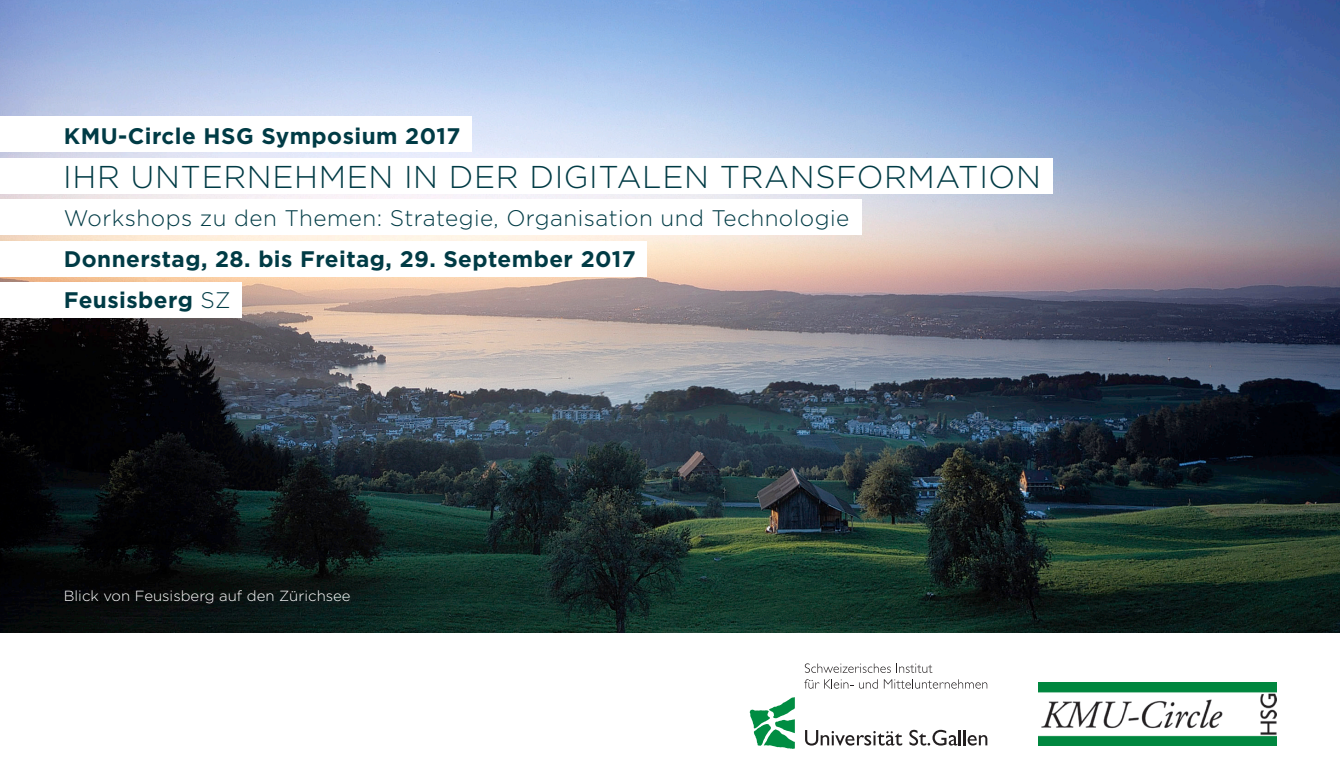
<style>
.page{position:relative;width:1340px;height:779px;background:#fff}
.page>*{position:absolute;margin:0;border:0;box-sizing:border-box;transform-origin:0 0}
.t1{font:300 31.5px "Gotham";letter-spacing:.02em;color:#003b45}
.t2{font:700 22.5px "Gotham";letter-spacing:.02em;color:#003b45}
.t3{font:300 22.5px "Gotham";letter-spacing:.02em;color:#003b45}
.t4{font:300 14.62px "Gotham";color:#fff}
.s1{font-weight:300}
</style>
<div class="page">
<img style="left:0;top:0;width:1339px;height:631px">
<svg style="left:749px;top:697px;width:45px;height:51px"></svg>
<svg style="left:805px;top:730px;width:97px;height:15px"></svg>
<svg style="left:909px;top:729px;width:78px;height:16px"></svg>
<svg style="left:804px;top:663px;width:86px;height:9px"></svg>
<svg style="left:896px;top:663px;width:36px;height:9px"></svg>
<svg style="left:804px;top:679px;width:49px;height:9px"></svg>
<svg style="left:859px;top:682px;width:18px;height:6px"></svg>
<svg style="left:883px;top:679px;width:104px;height:9px"></svg>
<div style="left:0;top:117px;width:471px;height:35px;background:#fff"></div>
<div style="left:0;top:158px;width:1052px;height:35px;background:#fff"></div>
<div style="left:0;top:199px;width:861px;height:36px;background:#fff"></div>
<div style="left:0;top:241px;width:646px;height:35px;background:#fff"></div>
<div style="left:0;top:282px;width:242px;height:35px;background:#fff"></div>
<img style="left:1038px;top:682px;width:238px;height:63px">
<p class="t2" style="left:64px;top:123px;width:398px">KMU-Circle HSG Symposium 2017</p>
<p class="t1" style="left:63px;top:159px;width:979px">IHR UNTERNEHMEN IN DER DIGITALEN TRANSFORMATION</p>
<p class="t3" style="left:64px;top:205px;width:787px">Workshops zu den Themen: Strategie, Organisation und Technologie</p>
<p class="t2" style="left:64px;top:245px;width:573px">Donnerstag, 28. bis Freitag, 29. September 2017</p>
<p class="t2" style="left:64px;top:287px;width:168px">Feusisberg <span class="s1">SZ</span></p>
<p class="t4" style="left:64px;top:588px;width:288px">Blick von Feusisberg auf den Zürichsee</p>
</div>
